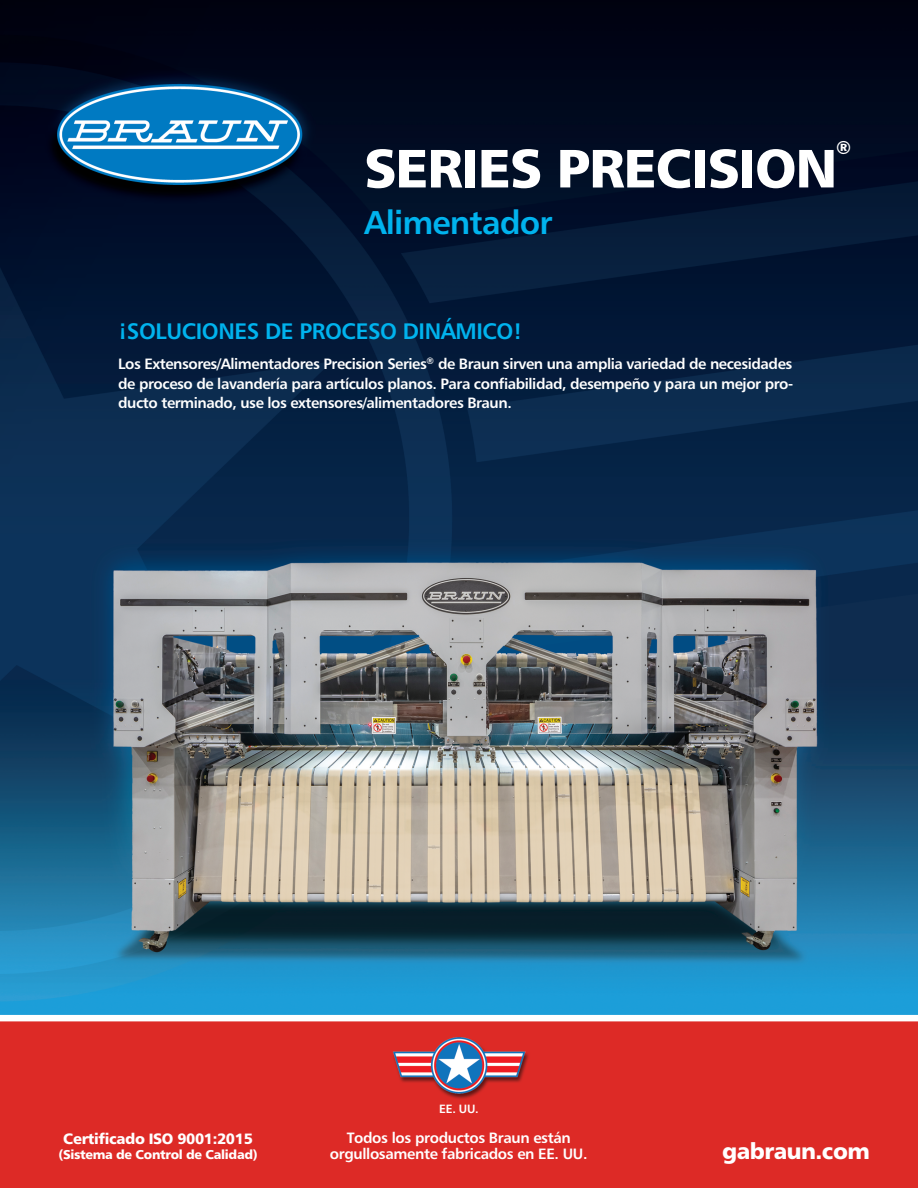
<style>
.page{position:relative;width:918px;height:1188px;background:#fff}
.page>*{position:absolute;margin:0;border:0;box-sizing:border-box;transform-origin:0 0}
.t1{font:54px "Humanist 777 BT Black B";letter-spacing:-.02em;color:#fff}
.t2{font:33px "Humanist 777 BT Bold B";letter-spacing:-.025em;color:#00b3ee}
.t3{font:22.5px "Humanist 777 BT Bold B";letter-spacing:-.02em;color:#00b3ee}
.t4{font:22.5px "Humanist 777 BT Black B";letter-spacing:-.025em;color:#fff}
.t5{font:18px "Humanist 777 BT Black B";color:#fff}
.t6{font:15px/19.5px "Humanist 777 BT Bold B";letter-spacing:-.025em;color:#fff;text-align:justify}
.t7{font:15px "Humanist 777 BT Black B";letter-spacing:-.025em;color:#fff}
.t8{font:12.75px "Humanist 777 BT Black B";letter-spacing:-.025em;color:#fff}
.t9{font:12px "Humanist 777 BT Bold B";color:#fff}
</style>
<div class="page">
<img style="left:0;top:0;width:918px;height:1188px">
<p class="t5" style="left:836px;top:136px;width:16px">®</p>
<h1 class="t1" style="left:364px;top:134px;width:475px">SERIES PRECISION</h1>
<h2 class="t2" style="left:364px;top:202px;width:190px">Alimentador</h2>
<h3 class="t3" style="left:118px;top:317px;width:406px">¡SOLUCIONES DE PROCESO DINÁMICO!</h3>
<p class="t6" style="left:118px;top:354px;width:677px">Los Extensores/Alimentadores Precision Series<sup>®</sup> de Braun sirven una amplia variedad de necesidades de proceso de lavandería para artículos planos. Para confiabilidad, desempeño y para un mejor pro&shy;ducto terminado, use los extensores/alimentadores Braun.</p>
<p class="t7" style="left:63px;top:1129px;width:191px">Certificado ISO 9001:2015</p>
<p class="t8" style="left:58px;top:1147px;width:201px">(Sistema de Control de Calidad)</p>
<p class="t9" style="left:439px;top:1101px;width:41px">EE. UU.</p>
<p class="t6" style="left:330px;top:1129px;width:259px;line-height:16.5px;text-align:center">Todos los productos Braun están orgullosamente fabricados en EE. UU.</p>
<h3 class="t4" style="left:722px;top:1136px;width:149px">gabraun.com</h3>
</div>
